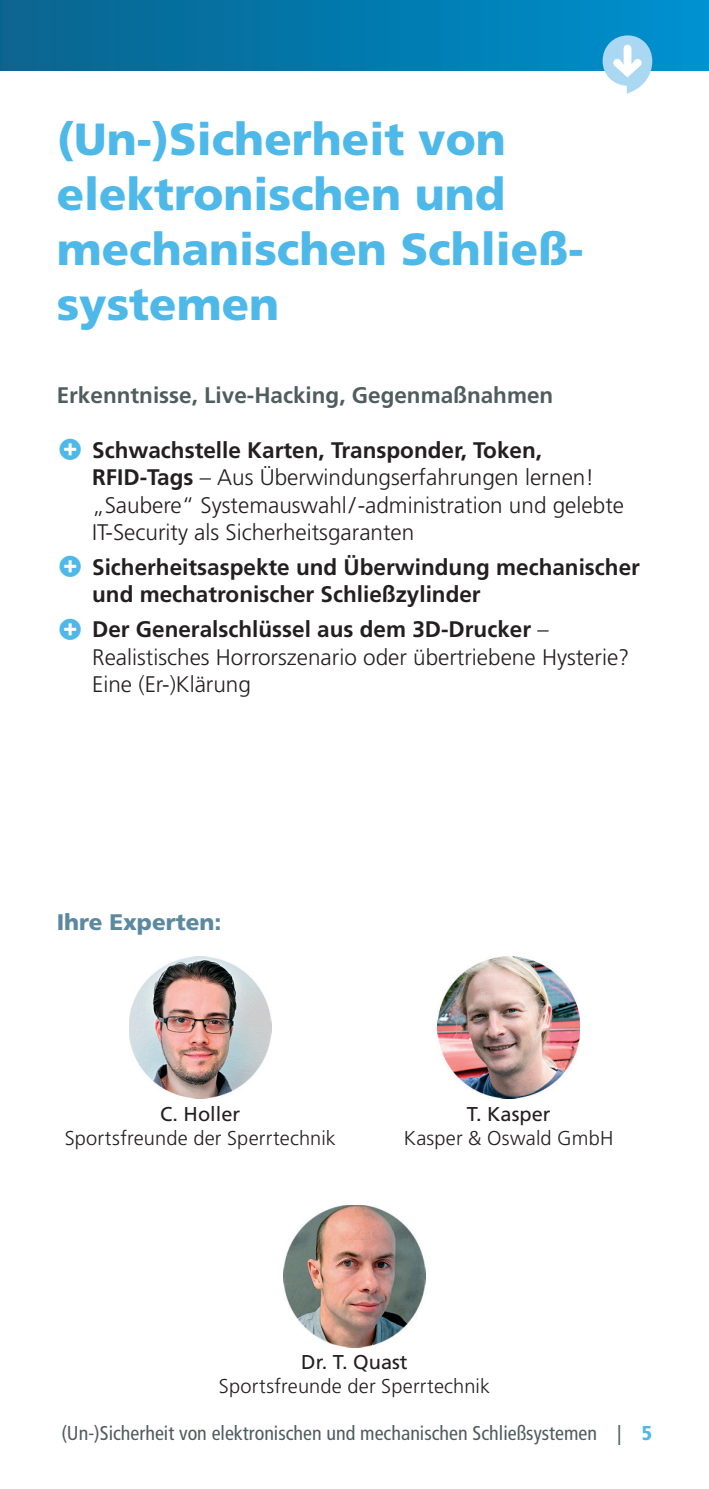
<style>
.page{position:relative;width:709px;height:1489px;background:#fff}
.page>*{position:absolute;margin:0;border:0;box-sizing:border-box;transform-origin:0 0}
.t1{font:900 45px/55px "Frutiger LT Std";color:#4eb9e9}
.t2{font:300 22.5px/27.5px "Frutiger LT Std";color:#231f20}
.t3{font:700 22.5px/27.5px "Frutiger LT Std";color:#231f20}
.t4{font:700 22.5px "Frutiger LT Std";color:#505c5d}
.t5{font:900 22.5px "Frutiger LT Std";color:#5c899f}
.t6{font:300 20px "Frutiger LT Std";letter-spacing:.005em;color:#231f20}
.t7{font:condensed 20px "Frutiger LT Std";color:#505c5d}
.t8{font:20px "Frutiger LT Std";color:#231f20}
.s1{font-weight:700}
.s2{font-weight:900;color:#4eb9e9}
</style>
<div class="page">
<div style="left:0;top:0;width:709px;height:71px;background:linear-gradient(to right,#09638d,#0091cf)"></div>
<svg style="left:602px;top:35px;width:50px;height:58px"></svg>
<img style="left:129px;top:956px;width:142px;height:142px">
<img style="left:284px;top:1205px;width:141px;height:141px">
<img style="left:438px;top:956px;width:141px;height:142px">
<h1 class="t1" style="left:57px;top:112px;width:528px">(Un-)Sicherheit von elektronischen und mechanischen Schließ&shy;systemen</h1>
<p class="t4" style="left:57px;top:382px;width:498px">Erkenntnisse, Live-Hacking, Gegenmaßnahmen</p>
<p class="t2" style="left:92px;top:436px;width:533px"><span class="s1">Schwachstelle Karten, Transponder, Token, RFID-Tags</span> – Aus Überwindungserfahrungen lernen! „Saubere“ Systemauswahl/-administration und gelebte IT-Security als Sicherheitsgaranten</p>
<p class="t3" style="left:92px;top:553px;width:549px">Sicherheitsaspekte und Überwindung mechanischer und mechatronischer Schließzylinder</p>
<p class="t2" style="left:92px;top:616px;width:539px"><span class="s1">Der Generalschlüssel aus dem 3D-Drucker</span> –<br>Realistisches Horrorszenario oder übertriebene Hysterie?<br>Eine (Er-)Klärung</p>
<p class="t5" style="left:57px;top:908px;width:166px">Ihre Experten:</p>
<p class="t8" style="left:160px;top:1101px;width:82px">C. Holler</p>
<p class="t6" style="left:65px;top:1126px;width:273px">Sportsfreunde der Sperrtechnik</p>
<p class="t8" style="left:467px;top:1101px;width:85px">T. Kasper</p>
<p class="t6" style="left:404px;top:1126px;width:211px">Kasper &amp; Oswald GmbH</p>
<p class="t8" style="left:301px;top:1350px;width:108px">Dr. T. Quast</p>
<p class="t6" style="left:219px;top:1374px;width:273px">Sportsfreunde der Sperrtechnik</p>
<p class="t7" style="left:61px;top:1421px;width:592px">(Un-)Sicherheit von elektronischen und mechanischen Schließsystemen | <span class="s2">5</span></p>
</div>
